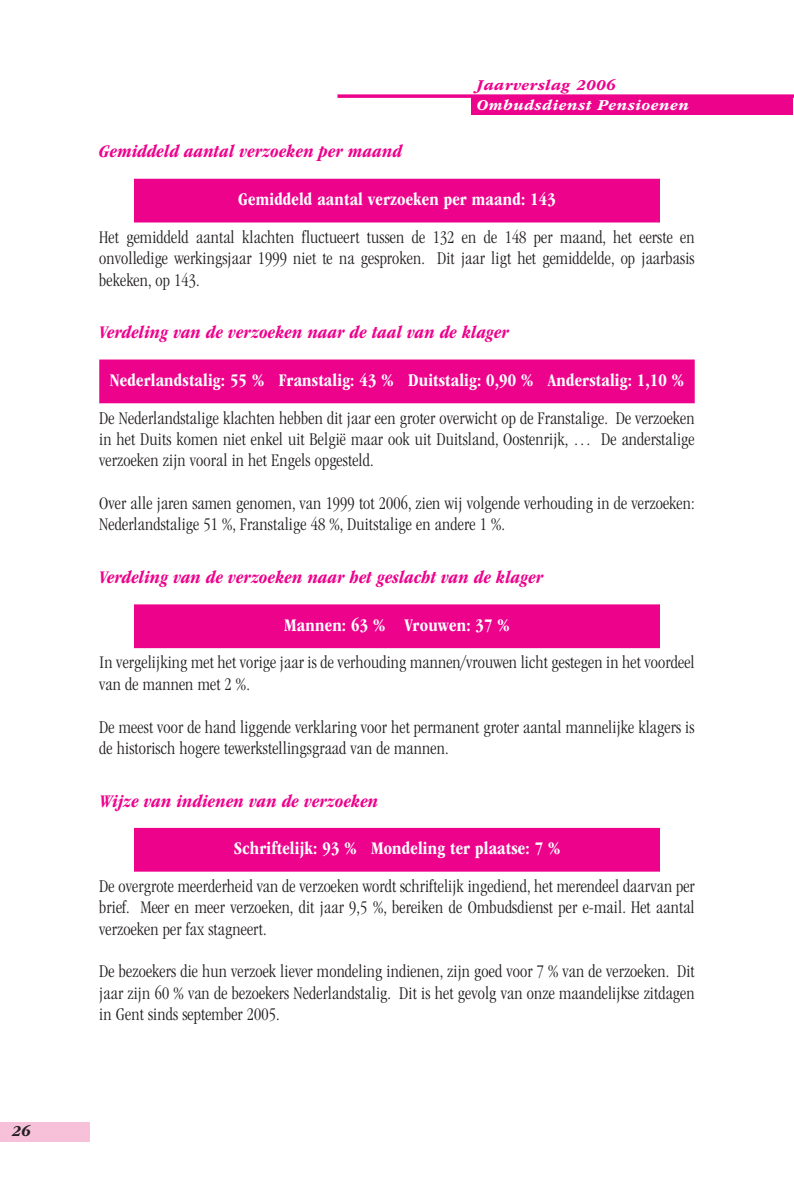
<style>
.page{position:relative;width:794px;height:1191px;background:#fff}
.page>*{position:absolute;margin:0;border:0;box-sizing:border-box;transform-origin:0 0}
.t1{font:300 condensed 18.38px/21.3px "ITC Garamond Std";letter-spacing:.01em;color:#231f20;text-align:justify}
.t2{font:700 condensed 18.38px "ITC Garamond Std";letter-spacing:.01em;color:#fff}
.t3{font:italic 700 condensed 18.38px "ITC Garamond Std";letter-spacing:.01em;color:#ed028c}
.t4{font:italic 700 15.75px "ITC Garamond Std";letter-spacing:.03em;color:#fff}
.t5{font:italic 700 15.75px "ITC Garamond Std";letter-spacing:.03em;color:#ed028c}
.t6{font:italic 700 15.75px "ITC Garamond Std";color:#231f20}
</style>
<div class="page">
<div style="left:0;top:1122px;width:90px;height:19px;background:#f7c2d9"></div>
<div style="left:471px;top:95px;width:322px;height:20px;background:#ed028c"></div>
<svg style="left:337px;top:94px;width:456px;height:4px"></svg>
<div style="left:134px;top:179px;width:526px;height:43px;background:#ed028c"></div>
<div style="left:99px;top:359px;width:595px;height:44px;background:#ed028c"></div>
<div style="left:134px;top:604px;width:526px;height:44px;background:#ed028c"></div>
<div style="left:134px;top:828px;width:526px;height:43px;background:#ed028c"></div>
<p class="t6" style="left:12px;top:1125px;width:20px">26</p>
<p class="t5" style="left:476px;top:79px;width:141px">Jaarverslag 2006</p>
<p class="t4" style="left:476px;top:99px;width:214px">Ombudsdienst Pensioenen</p>
<p class="t3" style="left:99px;top:145px;width:304px">Gemiddeld aantal verzoeken per maand</p>
<p class="t2" style="left:238px;top:192px;width:319px">Gemiddeld aantal verzoeken per maand: 143</p>
<p class="t1" style="left:99px;top:227px;width:597px">Het gemiddeld aantal klachten fluctueert tussen de 132 en de 148 per maand, het eerste en onvolledige werkingsjaar 1999 niet te na gesproken. Dit jaar ligt het gemiddelde, op jaarbasis bekeken, op 143.</p>
<p class="t3" style="left:99px;top:325px;width:411px">Verdeling van de verzoeken naar de taal van de klager</p>
<p class="t2" style="left:110px;top:373px;width:575px">Nederlandstalig: 55 % Franstalig: 43 % Duitstalig: 0,90 % Anderstalig: 1,10 %</p>
<p class="t1" style="left:99px;top:408px;width:597px">De Nederlandstalige klachten hebben dit jaar een groter overwicht op de Franstalige. De verzoeken in het Duits komen niet enkel uit België maar ook uit Duitsland, Oostenrijk, … De anderstalige verzoeken zijn vooral in het Engels opgesteld.</p>
<p class="t1" style="left:99px;top:493px;width:597px">Over alle jaren samen genomen, van 1999 tot 2006, zien wij volgende verhouding in de verzoeken:<br>Nederlandstalige 51 %, Franstalige 48 %, Duitstalige en andere 1 %.</p>
<p class="t3" style="left:99px;top:570px;width:445px">Verdeling van de verzoeken naar het geslacht van de klager</p>
<p class="t2" style="left:284px;top:618px;width:227px">Mannen: 63 % Vrouwen: 37 %</p>
<p class="t1" style="left:99px;top:653px;width:597px">In vergelijking met het vorige jaar is de verhouding mannen/vrouwen licht gestegen in het voordeel van de mannen met 2 %.</p>
<p class="t1" style="left:99px;top:717px;width:597px">De meest voor de hand liggende verklaring voor het permanent groter aantal mannelijke klagers is de historisch hogere tewerkstellingsgraad van de mannen.</p>
<p class="t3" style="left:99px;top:794px;width:280px">Wijze van indienen van de verzoeken</p>
<p class="t2" style="left:234px;top:841px;width:328px">Schriftelijk: 93 % Mondeling ter plaatse: 7 %</p>
<p class="t1" style="left:99px;top:876px;width:597px">De overgrote meerderheid van de verzoeken wordt schriftelijk ingediend, het merendeel daarvan per brief. Meer en meer verzoeken, dit jaar 9,5 %, bereiken de Ombudsdienst per e-mail. Het aantal verzoeken per fax stagneert.</p>
<p class="t1" style="left:99px;top:962px;width:597px">De bezoekers die hun verzoek liever mondeling indienen, zijn goed voor 7 % van de verzoeken. Dit jaar zijn 60 % van de bezoekers Nederlandstalig. Dit is het gevolg van onze maandelijkse zitdagen in Gent sinds september 2005.</p>
</div>
